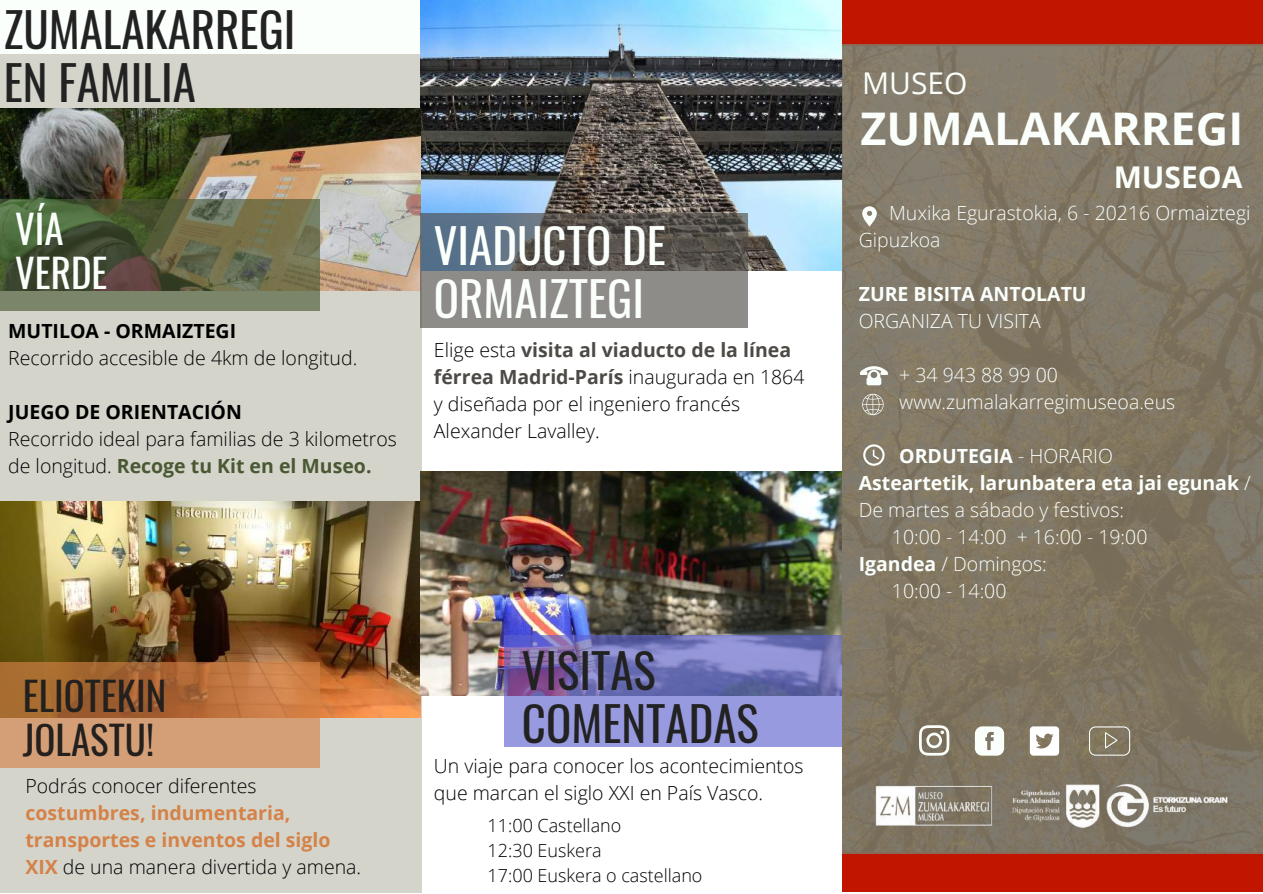
<style>
.page{position:relative;width:1263px;height:894px;background:#fff}
.page>*{position:absolute;margin:0;border:0;box-sizing:border-box;transform-origin:0 0}
.t1{font:46.95px/52.8px "Oswald";color:#222}
.t2{font:46.95px/52.8px "Oswald";color:#fbfffc}
.t3{font:700 45px "Open Sans";color:#fbfffc}
.t4{font:39px/43.8px "Oswald";color:#23201e}
.t5{font:39px/43.8px "Oswald";color:#fbfffc}
.t6{font:700 30px "Open Sans";color:#fbfffc}
.t7{font:30px "Open Sans";color:#fbfffc}
.t8{font:300 19.5px/27px "Open Sans";color:#000}
.t9{font:300 19.5px/27px "Open Sans";color:#fbfffc}
.t10{font:700 19.5px/27px "Open Sans";color:#d58248}
.t11{font:700 19.5px "Open Sans";color:#fbfffc}
.t12{font:700 19.5px "Open Sans";color:#000}
.t13{font:300 18px/24.8px "Open Sans";color:#000}
.s1{font-weight:700;color:#495832}
.s2{font-weight:700;color:#4d4a46}
.s3{font-weight:300;color:#000}
.s4{font-weight:300}
.s5{font-weight:700}
</style>
<div class="page">
<div style="left:0;top:0;width:421px;height:893px;background:#fbfffc"></div>
<div style="left:0;top:54px;width:421px;height:838px;background:#d4d4cb"></div>
<img style="left:421px;top:0;width:421px;height:271px">
<img style="left:0;top:109px;width:421px;height:182px">
<img style="left:0;top:501px;width:421px;height:216px">
<svg style="left:0;top:661px;width:320px;height:106px;background:#c08354"></svg>
<svg style="left:421px;top:213px;width:327px;height:115px;background:#727373"></svg>
<img style="left:421px;top:471px;width:420px;height:224px">
<svg style="left:504px;top:635px;width:337px;height:111px;background:#8584c8"></svg>
<svg style="left:0;top:200px;width:320px;height:111px;background:#5f6647"></svg>
<div style="left:842px;top:0;width:420px;height:46px;background:#c21500"></div>
<div style="left:842px;top:852px;width:420px;height:39px;background:#c21500"></div>
<div style="left:842px;top:44px;width:421px;height:809px;background:#817661"></div>
<svg style="left:863px;top:444px;width:22px;height:21px"></svg>
<svg style="left:862px;top:393px;width:22px;height:22px"></svg>
<svg style="left:860px;top:366px;width:28px;height:19px"></svg>
<img style="left:862px;top:771px;width:377px;height:65px">
<svg style="left:919px;top:725px;width:30px;height:30px"></svg>
<svg style="left:975px;top:726px;width:29px;height:29px"></svg>
<svg style="left:1030px;top:726px;width:29px;height:29px"></svg>
<svg style="left:1089px;top:726px;width:41px;height:29px"></svg>
<svg style="left:862px;top:206px;width:15px;height:20px"></svg>
<h1 class="t1" style="left:4px;top:1px;width:293px">ZUMALAKARREGI<br>EN FAMILIA</h1>
<h3 class="t5" style="left:15px;top:205px;width:94px">VÍA<br>VERDE</h3>
<p class="t12" style="left:8px;top:317px;width:229px">MUTILOA - ORMAIZTEGI</p>
<p class="t8" style="left:8px;top:344px;width:351px">Recorrido accesible de 4km de longitud.</p>
<p class="t12" style="left:8px;top:398px;width:235px">JUEGO DE ORIENTACIÓN</p>
<p class="t8" style="left:8px;top:425px;width:390px">Recorrido ideal para familias de 3 kilometros de longitud. <span class="s1">Recoge tu Kit en el Museo.</span></p>
<h1 class="t2" style="left:434px;top:217px;width:234px">VIADUCTO DE<br>ORMAIZTEGI</h1>
<p class="t8" style="left:434px;top:336px;width:372px">Elige esta <span class="s2">visita al viaducto de la línea férrea Madrid-París</span> inaugurada en 1864 y diseñada por el ingeniero francés Alexander Lavalley.</p>
<h3 class="t4" style="left:23px;top:672px;width:145px">ELIOTEKIN<br>JOLASTU!</h3>
<p class="t8" style="left:25px;top:772px;width:233px">Podrás conocer diferentes</p>
<p class="t10" style="left:25px;top:799px;width:337px">costumbres, indumentaria, transportes e inventos del siglo<br>XIX <span class="s3">de una manera divertida y amena.</span></p>
<h1 class="t1" style="left:522px;top:642px;width:238px">VISITAS<br>COMENTADAS</h1>
<p class="t8" style="left:434px;top:752px;width:371px">Un viaje para conocer los acontecimientos que marcan el siglo XXI en País Vasco.</p>
<p class="t13" style="left:488px;top:812px;width:216px">11:00 Castellano<br>12:30 Euskera<br>17:00 Euskera o castellano</p>
<h3 class="t7" style="left:862px;top:62px;width:107px">MUSEO</h3>
<h2 class="t3" style="left:861px;top:97px;width:384px">ZUMALAKARREGI</h2>
<h3 class="t6" style="left:1114px;top:156px;width:130px">MUSEOA</h3>
<p class="t9" style="left:859px;top:199px;width:393px;text-indent:30px">Muxika Egurastokia, 6 - 20216 Ormaiztegi<br>Gipuzkoa</p>
<p class="t11" style="left:859px;top:280px;width:229px">ZURE BISITA ANTOLATU</p>
<p class="t9" style="left:859px;top:307px;width:184px">ORGANIZA TU VISITA</p>
<p class="t9" style="left:899px;top:361px;width:277px">+ 34 943 88 99 00 www.zumalakarregimuseoa.eus</p>
<p class="t11" style="left:899px;top:442px;width:215px">ORDUTEGIA <span class="s4">- HORARIO</span></p>
<p class="t11" style="left:859px;top:469px;width:394px">Asteartetik, larunbatera eta jai egunak <span class="s4">/</span></p>
<p class="t9" style="left:859px;top:496px;width:267px">De martes a sábado y festivos:</p>
<p class="t9" style="left:892px;top:523px;width:257px">10:00 - 14:00 + 16:00 - 19:00</p>
<p class="t9" style="left:859px;top:550px;width:190px"><span class="s5">Igandea</span> / Domingos:</p>
<p class="t9" style="left:892px;top:577px;width:116px">10:00 - 14:00</p>
</div>
